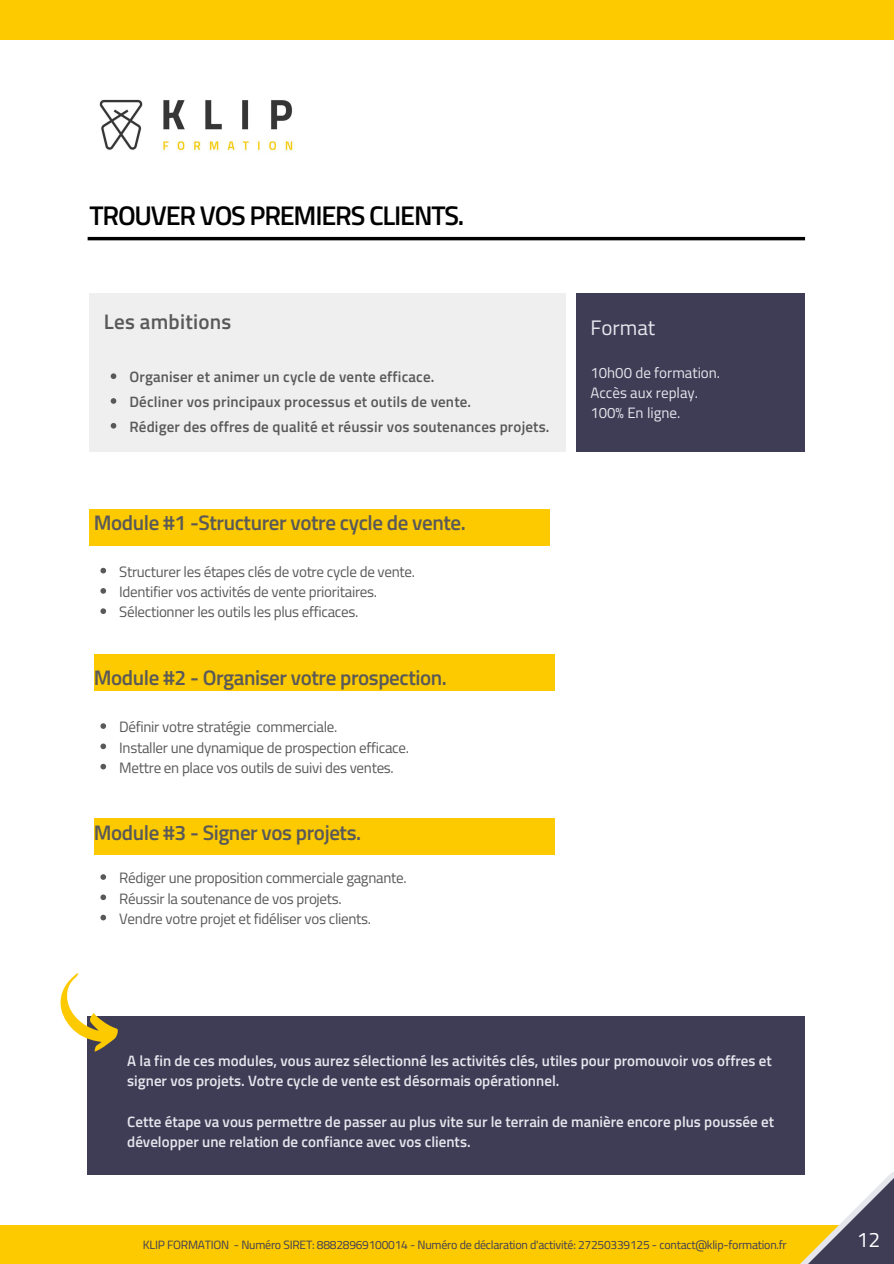
<style>
.page{position:relative;width:894px;height:1264px;background:#fff}
.page>*{position:absolute;margin:0;border:0;box-sizing:border-box;transform-origin:0 0}
.t1{font:600 27px "Titillium Web";letter-spacing:-.045em;color:#000}
.t2{font:600 21px "Titillium Web";letter-spacing:-.02em;color:#595959}
.t3{font:600 21px "Titillium Web";letter-spacing:.01em;color:#595959}
.t4{font:21px "Titillium Web";color:#e6e6ed}
.t5{font:21px "Titillium Web";color:#fff}
.t6{font:15px/20.2px "Titillium Web";letter-spacing:-.02em;color:#595959}
.t7{font:600 15px/20.2px "Titillium Web";color:#e6e6ed}
.t8{font:600 15px/24.8px "Titillium Web";letter-spacing:.01em;color:#595959}
.t9{font:15px/20.2px "Titillium Web";color:#e6e6ed}
.t10{font:12px "Titillium Web";letter-spacing:-.02em;color:#3f3d56}
</style>
<div class="page">
<hr style="left:88px;top:237px;width:716px;height:3px;background:#000">
<img style="left:99px;top:99px;width:194px;height:53px">
<div style="left:0;top:1225px;width:893px;height:38px;background:#fdca00"></div>
<div style="left:89px;top:509px;width:461px;height:36px;background:#fdca00"></div>
<div style="left:94px;top:654px;width:460px;height:36px;background:#fdca00"></div>
<div style="left:94px;top:818px;width:460px;height:36px;background:#fdca00"></div>
<svg style="left:100px;top:568px;width:6px;height:5px"></svg>
<svg style="left:100px;top:588px;width:6px;height:5px"></svg>
<svg style="left:100px;top:608px;width:6px;height:6px"></svg>
<svg style="left:100px;top:723px;width:6px;height:6px"></svg>
<svg style="left:100px;top:743px;width:6px;height:6px"></svg>
<svg style="left:100px;top:763px;width:6px;height:6px"></svg>
<svg style="left:100px;top:874px;width:6px;height:5px"></svg>
<svg style="left:100px;top:894px;width:6px;height:6px"></svg>
<svg style="left:100px;top:914px;width:6px;height:6px"></svg>
<div style="left:0;top:0;width:893px;height:39px;background:#fdca00"></div>
<div style="left:89px;top:293px;width:477px;height:159px;background:#efefef"></div>
<svg style="left:111px;top:373px;width:5px;height:6px"></svg>
<svg style="left:111px;top:398px;width:5px;height:6px"></svg>
<svg style="left:111px;top:423px;width:5px;height:5px"></svg>
<div style="left:576px;top:293px;width:228px;height:159px;background:#3f3d56"></div>
<div style="left:87px;top:1016px;width:718px;height:158px;background:#3f3d56"></div>
<svg style="left:60px;top:973px;width:58px;height:78px"></svg>
<svg style="left:791px;top:1172px;width:102px;height:91px"></svg>
<h1 class="t1" style="left:89px;top:194px;width:376px">TROUVER VOS PREMIERS CLIENTS.</h1>
<h2 class="t3" style="left:104px;top:306px;width:129px">Les ambitions</h2>
<p class="t8" style="left:129px;top:364px;width:421px">Organiser et animer un cycle de vente efficace.<br>Décliner vos principaux processus et outils de vente.<br>Rédiger des offres de qualité et réussir vos soutenances projets.</p>
<h2 class="t2" style="left:94px;top:505px;width:373px">Module #1 -Structurer votre cycle de vente.</h2>
<p class="t6" style="left:119px;top:561px;width:297px">Structurer les étapes clés de votre cycle de vente.<br>Identifier vos activités de vente prioritaires.<br>Sélectionner les outils les plus efficaces.</p>
<h2 class="t2" style="left:94px;top:661px;width:354px">Module #2 - Organiser votre prospection.</h2>
<p class="t6" style="left:119px;top:716px;width:291px">Définir votre stratégie commerciale.<br>Installer une dynamique de prospection efficace.<br>Mettre en place vos outils de suivi des ventes.</p>
<h2 class="t2" style="left:94px;top:816px;width:269px">Module #3 - Signer vos projets.</h2>
<p class="t6" style="left:119px;top:867px;width:289px">Rédiger une proposition commerciale gagnante.<br>Réussir la soutenance de vos projets.<br>Vendre votre projet et fidéliser vos clients.</p>
<h2 class="t4" style="left:590px;top:311px;width:66px">Format</h2>
<p class="t9" style="left:590px;top:362px;width:131px">10h00 de formation.<br>Accès aux replay.<br>100% En ligne.</p>
<p class="t7" style="left:127px;top:1050px;width:646px">A la fin de ces modules, vous aurez sélectionné les activités clés, utiles pour promouvoir vos offres et signer vos projets. Votre cycle de vente est désormais opérationnel.</p>
<p class="t7" style="left:127px;top:1111px;width:648px">Cette étape va vous permettre de passer au plus vite sur le terrain de manière encore plus poussée et développer une relation de confiance avec vos clients.</p>
<p class="t10" style="left:143px;top:1235px;width:645px">KLIP FORMATION - Numéro SIRET: 88828969100014 - Numéro de déclaration d'activité: 27250339125 - contact@klip-formation.fr</p>
<h2 class="t5" style="left:856px;top:1223px;width:25px">12</h2>
</div>
